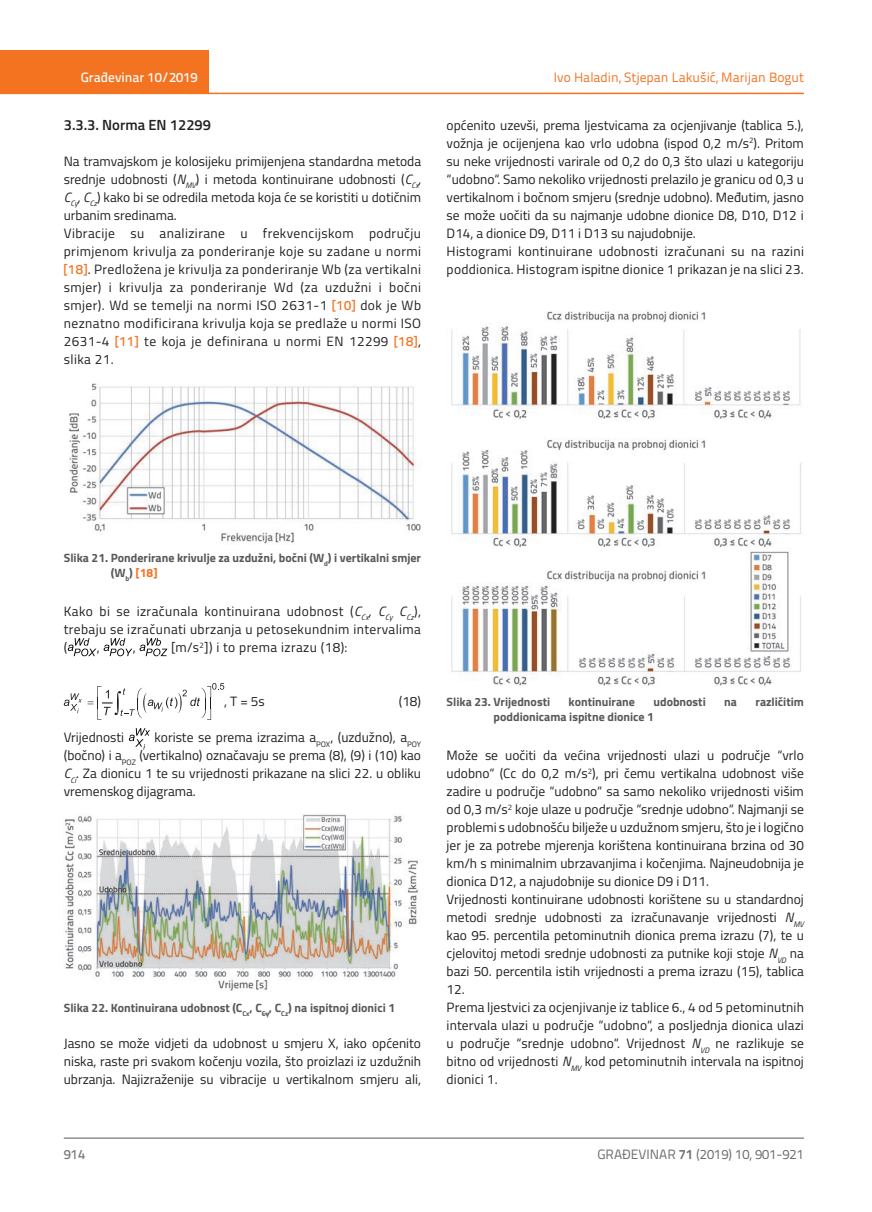
<style>
.page{position:relative;width:872px;height:1212px;background:#fff}
.page>*{position:absolute;margin:0;border:0;box-sizing:border-box;transform-origin:0 0}
.t1{font:600 14.7px "Titillium";color:#231f20}
.t2{font:13.5px/18px "Titillium";color:#231f20;text-align:justify}
.t3{font:13.5px/18px "Titillium";letter-spacing:.03em;color:#231f20}
.t4{font:13.5px "Titillium Text 22 L";color:#f47321}
.t5{font:13.5px "Titillium Text 22 L";color:#6c6d70}
.t6{font:500 13.5px "Titillium Text 22 L";color:#fff}
.t7{font:500 13.5px "Titillium Text 22 L";color:#787a7d}
.t8{font:700 12px/15px "Titillium";color:#57585a}
.s1{font-style:italic}
.s2{font-family:"Titillium Text 22 L";font-weight:500;color:#f47321}
.s3{color:#f47321}
.s4{font-weight:700}
</style>
<div class="page">
<div style="left:0;top:50px;width:208px;height:44px;background:#f47321"></div>
<hr style="left:0;top:93px;width:804px;height:1px;background:#f47321">
<hr style="left:64px;top:1138px;width:740px;height:1px;background:#57585a">
<svg style="left:68px;top:638px;width:28px;height:18px"></svg>
<svg style="left:104px;top:638px;width:28px;height:18px"></svg>
<svg style="left:140px;top:638px;width:27px;height:18px"></svg>
<svg style="left:64px;top:693px;width:18px;height:20px"></svg>
<svg style="left:88px;top:683px;width:136px;height:37px"></svg>
<svg style="left:129px;top:728px;width:21px;height:21px"></svg>
<img style="left:69px;top:383px;width:352px;height:161px">
<img style="left:64px;top:814px;width:354px;height:177px">
<img style="left:451px;top:311px;width:350px;height:375px">
<p class="t6" style="left:81px;top:67px;width:118px">Građevinar 10/2019</p>
<p class="t1" style="left:64px;top:113px;width:149px">3.3.3. Norma EN 12299</p>
<p class="t3" style="left:64px;top:151px;width:359px">Na tramvajskom je kolosijeku primijenjena standardna metoda srednje udobnosti (<span class="s1">N</span><sub>MV</sub>) i metoda kontinuirane udobnosti (<span class="s1">C</span><sub>Cx</sub><span class="s1">, C</span><sub>Cy</sub><span class="s1">, C</span><sub>Cz</sub>) kako bi se odredila metoda koja će se koristiti u dotičnim urbanim sredinama.<br>Vibracije su analizirane u frekvencijskom području primjenom krivulja za ponderiranje koje su zadane u normi <span class="s2">[18]</span>. Predložena je krivulja za ponderiranje Wb (za vertikalni smjer) i krivulja za ponderiranje Wd (za uzdužni i bočni smjer). Wd se temelji na normi ISO 2631-1 <span class="s2">[10]</span> dok je Wb neznatno modificirana krivulja koja se predlaže u normi ISO 2631-4 <span class="s2">[11]</span> te koja je definirana u normi EN 12299 <span class="s2">[18]</span>, slika 21.</p>
<p class="t4" style="left:554px;top:68px;width:251px">Ivo Haladin, Stjepan Lakušić, Marijan Bogut</p>
<p class="t2" style="left:446px;top:115px;width:359px;text-align:left">općenito uzevši, prema ljestvicama za ocjenjivanje (tablica 5.), vožnja je ocijenjena kao vrlo udobna (ispod 0,2 m/s<sup>2</sup>). Pritom su neke vrijednosti varirale od 0,2 do 0,3 što ulazi u kategoriju “udobno“. Samo nekoliko vrijednosti prelazilo je granicu od 0,3 u vertikalnom i bočnom smjeru (srednje udobno). Međutim, jasno se može uočiti da su najmanje udobne dionice D8, D10, D12 i D14, a dionice D9, D11 i D13 su najudobnije.<br>Histogrami kontinuirane udobnosti izračunani su na razini poddionica. Histogram ispitne dionice 1 prikazan je na slici 23.</p>
<p class="t8" style="left:111px;top:550px;width:312px;text-indent:-47px">Slika 21. Ponderirane krivulje za uzdužni, bočni (W<sub>d</sub>) i vertikalni smjer (W<sub>b</sub>) <span class="s3">[18]</span></p>
<p class="t2" style="left:64px;top:602px;width:359px">Kako bi se izračunala kontinuirana udobnost (<span class="s1">C</span><sub>Cx</sub><span class="s1">, C</span><sub>Cy</sub> <span class="s1">C</span><sub>Cz</sub>), trebaju se izračunati ubrzanja u petosekundnim intervalima (</p>
<p class="t2" style="left:97px;top:638px;width:5px">,</p>
<p class="t2" style="left:133px;top:638px;width:5px">,</p>
<p class="t3" style="left:171px;top:638px;width:178px">[m/s<sup>2</sup>]) i to prema izrazu (18):</p>
<p class="t2" style="left:224px;top:692px;width:42px">, T = 5s</p>
<p class="t2" style="left:399px;top:692px;width:24px">(18)</p>
<p class="t2" style="left:64px;top:728px;width:359px;text-indent:91px">koriste se prema izrazima a<sub>POX</sub>, (uzdužno), a<sub>POY </sub>(bočno) i a<sub>POZ</sub> (vertikalno) označavaju se prema (8), (9) i (10) kao <span class="s1">C</span><sub>Ci</sub>. Za dionicu 1 te su vrijednosti prikazane na slici 22. u obliku vremenskog dijagrama.</p>
<p class="t2" style="left:64px;top:728px;width:62px">Vrijednosti</p>
<p class="t8" style="left:64px;top:1000px;width:333px">Slika 22. Kontinuirana udobnost (C<sub>Cx</sub>, C<sub>Cy</sub>, C<sub>Cz</sub>) na ispitnoj dionici 1</p>
<p class="t2" style="left:64px;top:1034px;width:359px">Jasno se može vidjeti da udobnost u smjeru X, iako općenito niska, raste pri svakom kočenju vozila, što proizlazi iz uzdužnih ubrzanja. Najizraženije su vibracije u vertikalnom smjeru ali,</p>
<p class="t8" style="left:446px;top:694px;width:105px">Slika 23. Vrijednosti</p>
<p class="t8" style="left:568px;top:694px;width:68px">kontinuirane</p>
<p class="t8" style="left:653px;top:694px;width:54px">udobnosti</p>
<p class="t8" style="left:724px;top:694px;width:14px">na</p>
<p class="t8" style="left:755px;top:694px;width:50px">različitim</p>
<p class="t8" style="left:493px;top:709px;width:162px">poddionicama ispitne dionice 1</p>
<p class="t2" style="left:446px;top:746px;width:359px;text-align:left">Može se uočiti da većina vrijednosti ulazi u područje “vrlo udobno“ (Cc do 0,2 m/s<sup>2</sup>), pri čemu vertikalna udobnost više zadire u područje “udobno“ sa samo nekoliko vrijednosti višim od 0,3 m/s<sup>2</sup> koje ulaze u područje “srednje udobno“. Najmanji se problemi s udobnošću bilježe u uzdužnom smjeru, što je i logično jer je za potrebe mjerenja korištena kontinuirana brzina od 30 km/h s minimalnim ubrzavanjima i kočenjima. Najneudobnija je dionica D12, a najudobnije su dionice D9 i D11.<br>Vrijednosti kontinuirane udobnosti korištene su u standardnoj metodi srednje udobnosti za izračunavanje vrijednosti <span class="s1">N</span><sub>MV </sub>kao 95. percentila petominutnih dionica prema izrazu (7), te u cjelovitoj metodi srednje udobnosti za putnike koji stoje <span class="s1">N</span><sub>VD</sub> na bazi 50. percentila istih vrijednosti a prema izrazu (15), tablica 12.<br>Prema ljestvici za ocjenjivanje iz tablice 6., 4 od 5 petominutnih intervala ulazi u područje “udobno“, a posljednja dionica ulazi u područje “srednje udobno“. Vrijednost <span class="s1">N</span><sub>VD</sub> ne razlikuje se bitno od vrijednosti <span class="s1">N</span><sub>MV</sub> kod petominutnih intervala na ispitnoj dionici 1.</p>
<p class="t7" style="left:64px;top:1144px;width:23px">914</p>
<p class="t5" style="left:597px;top:1144px;width:208px">GRAĐEVINAR <span class="s4">71</span> (2019) 10, 901-921</p>
</div>
